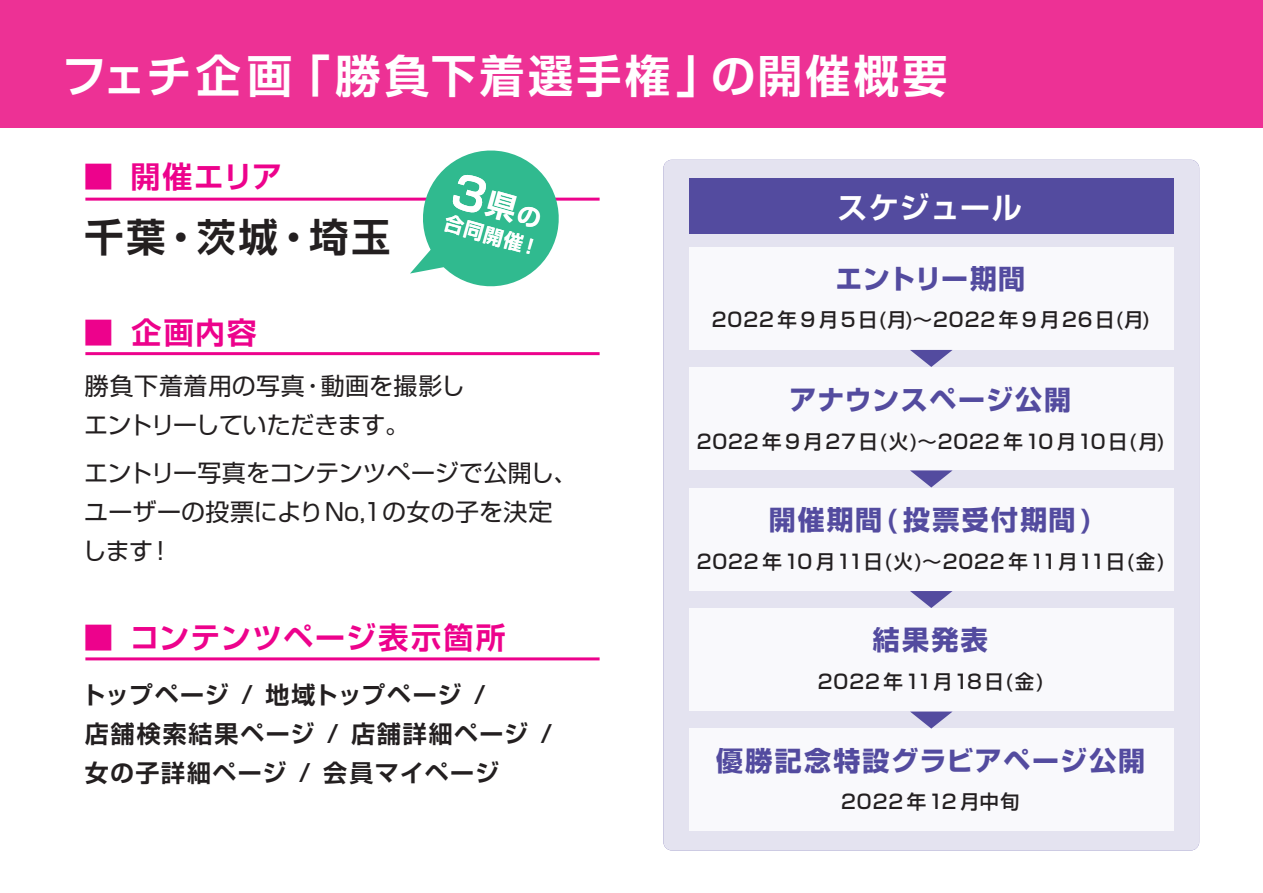
<style>
.page{position:relative;width:1263px;height:893px;background:#fff}
.page>*{position:absolute;margin:0;border:0;box-sizing:border-box;transform-origin:0 0}
.t1{font:700 45px "Shin Go Pro De";letter-spacing:.075em;color:#fff}
.t2{font:700 39px "Shin Go Pro De";color:#231f20}
.t3{font:700 30px "Shin Go Pro De";letter-spacing:.05em;color:#ed028c}
.t4{font:700 30px "Shin Go Pro De";letter-spacing:.03em;color:#fff}
.t5{font:700 27px "Shin Go Pro";letter-spacing:.065em;color:#534b9f}
.t6{font:700 27px "Shin Go Pro";letter-spacing:.005em;color:#534b9f}
.t7{font:24px/39px "Shin Go Pro";color:#231f20}
.t8{font:700 24px/39px "Shin Go Pro De";letter-spacing:.06em;color:#231f20}
.t9{font:500 19.5px "Shin Go Pro";letter-spacing:.045em;color:#231f20}
.t10{font:500 19.5px "Shin Go Pro";letter-spacing:.125em;color:#231f20}
.t11{font:700 19.5px "Shin Go Pro De";color:#fff}
</style>
<div class="page">
<div style="left:0;top:0;width:1263px;height:128px;background:#ed3195"></div>
<div style="left:663px;top:160px;width:536px;height:690px;background:#e4e3f0;border-radius:9px"></div>
<div style="left:689px;top:248px;width:485px;height:102px;background:#fff"></div>
<div style="left:689px;top:368px;width:485px;height:102px;background:#fff"></div>
<div style="left:689px;top:488px;width:485px;height:102px;background:#fff"></div>
<div style="left:689px;top:608px;width:485px;height:103px;background:#fff"></div>
<div style="left:689px;top:729px;width:485px;height:102px;background:#fff"></div>
<div style="left:689px;top:179px;width:485px;height:55px;background:#534b9f"></div>
<svg style="left:910px;top:350px;width:42px;height:17px"></svg>
<svg style="left:910px;top:470px;width:42px;height:17px"></svg>
<svg style="left:910px;top:591px;width:42px;height:17px"></svg>
<svg style="left:910px;top:712px;width:42px;height:17px"></svg>
<hr style="left:85px;top:198px;width:515px;height:3px;background:#ed028c">
<hr style="left:85px;top:352px;width:515px;height:3px;background:#ed028c">
<hr style="left:85px;top:657px;width:515px;height:3px;background:#ed028c">
<svg style="left:410px;top:150px;width:155px;height:137px"></svg>
<h1 class="t1" style="left:62px;top:39px;width:887px">フェチ企画「勝負下着選手権」の開催概要</h1>
<h3 class="t3" style="left:84px;top:151px;width:200px">■ 開催エリア</h3>
<h2 class="t2" style="left:84px;top:205px;width:307px">千葉・茨城・埼玉</h2>
<h3 class="t3" style="left:84px;top:307px;width:175px">■ 企画内容</h3>
<p class="t11" style="left:449px;top:207px;width:100px;rotate:16deg">合同開催！</p>
<p class="t7" style="left:84px;top:363px;width:382px">勝負下着着用の写真・動画を撮影しエントリーしていただきます。</p>
<p class="t7" style="left:83px;top:450px;width:496px">エントリー写真をコンテンツページで公開し、ユーザーの投票によりNo,1の女の子を決定します！</p>
<h3 class="t3" style="left:84px;top:613px;width:424px">■ コンテンツ ページ表示箇所</h3>
<p class="t8" style="left:81px;top:672px;width:473px">トップページ / 地域トップページ /<br>店舗検索結果ページ / 店舗詳細ページ /女の子詳細ページ / 会員マイページ</p>
<h3 class="t4" style="left:837px;top:182px;width:186px">スケジュール</h3>
<h3 class="t6" style="left:835px;top:258px;width:191px">エントリー期間</h3>
<p class="t10" style="left:712px;top:304px;width:441px">2022年 9月5日(月)～2022年 9月26日(月)</p>
<h3 class="t5" style="left:790px;top:378px;width:283px">アナウンスページ公開</h3>
<p class="t9" style="left:697px;top:425px;width:471px">2022年 9月27日(火)～2022 年10 月10日(月)</p>
<h3 class="t5" style="left:769px;top:498px;width:325px">開催期間(投票受付期間)</h3>
<p class="t9" style="left:697px;top:545px;width:470px">2022 年10 月11日(火)～2022 年11月11日(金)</p>
<h3 class="t5" style="left:873px;top:618px;width:116px">結果発表</h3>
<p class="t9" style="left:818px;top:665px;width:228px">2022 年11月18日(金)</p>
<h3 class="t5" style="left:716px;top:739px;width:430px">優勝記念特設グラビアページ公開</h3>
<p class="t9" style="left:841px;top:785px;width:180px">2022 年12 月中旬</p>
</div>
